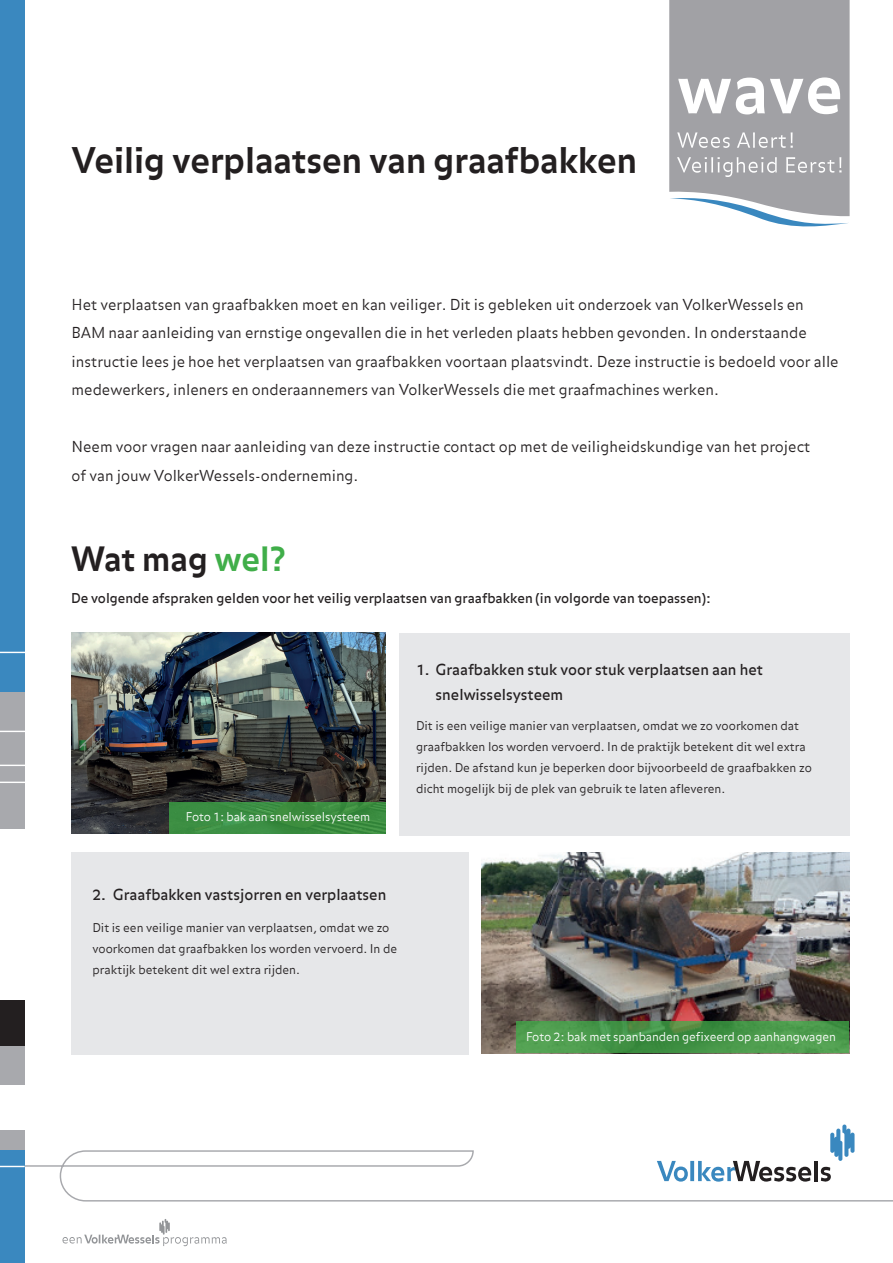
<style>
.page{position:relative;width:893px;height:1263px;background:#fff}
.page>*{position:absolute;margin:0;border:0;box-sizing:border-box;transform-origin:0 0}
.t1{font:700 35.1px "Balance";color:#231f20}
.t2{font:700 33.3px "Balance";color:#231f20}
.t3{font:300 15px/28.5px "Balance";color:#231f20}
.t4{font:15px/24.9px "Balance";color:#231f20}
.t5{font:13.5px "Balance";color:#231f20}
.t6{font:300 12px/21px "Balance";color:#231f20}
.t7{font:300 12px "Balance";letter-spacing:-.01em;color:#fff}
.s1{color:#40ae49}
</style>
<div class="page">
<div style="left:71px;top:853px;width:397px;height:202px;background:#e6e7e9"></div>
<div style="left:399px;top:634px;width:451px;height:202px;background:#e6e7e9"></div>
<svg style="left:25px;top:1149px;width:868px;height:53px"></svg>
<div style="left:0;top:1140px;width:25px;height:123px;background:#3a88bf"></div>
<div style="left:0;top:0;width:25px;height:800px;background:#3a88bf"></div>
<div style="left:0;top:692px;width:25px;height:137px;background:#a8a9ad"></div>
<div style="left:0;top:1000px;width:25px;height:46px;background:#231f20"></div>
<div style="left:0;top:1046px;width:25px;height:39px;background:#a8a9ad"></div>
<div style="left:0;top:1130px;width:25px;height:19px;background:#a8a9ad"></div>
<svg style="left:0;top:1166px;width:25px;height:1px"></svg>
<svg style="left:62px;top:1219px;width:165px;height:27px"></svg>
<svg style="left:669px;top:0;width:181px;height:227px"></svg>
<hr style="left:0;top:652px;width:52px;height:1px;background:#fff">
<svg style="left:0;top:730px;width:25px;height:53px"></svg>
<img style="left:71px;top:633px;width:315px;height:200px">
<img style="left:481px;top:853px;width:369px;height:201px">
<svg style="left:516px;top:1021px;width:332px;height:32px;fill:#4b994c"></svg>
<div style="left:169px;top:801px;width:217px;height:32px;background:#3b8d41"></div>
<svg style="left:657px;top:1161px;width:31px;height:20px"></svg>
<svg style="left:698px;top:1161px;width:114px;height:22px"></svg>
<svg style="left:690px;top:1161px;width:4px;height:20px"></svg>
<hr style="left:814px;top:1161px;width:4px;height:20px;background:#231f20">
<svg style="left:821px;top:1124px;width:33px;height:59px"></svg>
<h1 class="t1" style="left:72px;top:139px;width:567px">Veilig verplaatsen van graafbakken</h1>
<p class="t3" style="left:72px;top:291px;width:769px">Het verplaatsen van graafbakken moet en kan veiliger. Dit is gebleken uit onderzoek van VolkerWessels en BAM naar aanleiding van ernstige ongevallen die in het verleden plaats hebben gevonden. In onderstaande instructie lees je hoe het verplaatsen van graafbakken voortaan plaatsvindt. Deze instructie is bedoeld voor alle medewerkers, inleners en onderaannemers van VolkerWessels die met graafmachines werken.</p>
<p class="t3" style="left:72px;top:434px;width:740px">Neem voor vragen naar aanleiding van deze instructie contact op met de veiligheidskundige van het project of van jouw VolkerWessels-onderneming.</p>
<h2 class="t2" style="left:71px;top:539px;width:216px">Wat mag <span class="s1">wel?</span></h2>
<p class="t5" style="left:71px;top:590px;width:641px">De volgende afspraken gelden voor het veilig verplaatsen van graafbakken (in volgorde van toepassen):</p>
<p class="t4" style="left:436px;top:658px;width:329px;text-indent:-20px">1. Graafbakken stuk voor stuk verplaatsen aan het snelwisselsysteem</p>
<p class="t7" style="left:186px;top:810px;width:186px">Foto 1: bak aan snelwisselsysteem</p>
<p class="t6" style="left:416px;top:716px;width:397px">Dit is een veilige manier van verplaatsen, omdat we zo voorkomen dat graafbakken los worden vervoerd. In de praktijk betekent dit wel extra rijden. De afstand kun je beperken door bijvoorbeeld de graafbakken zo dicht mogelijk bij de plek van gebruik te laten afleveren.</p>
<p class="t4" style="left:92px;top:883px;width:295px">2. Graafbakken vastsjorren en verplaatsen</p>
<p class="t6" style="left:92px;top:918px;width:306px">Dit is een veilige manier van verplaatsen, omdat we zo voorkomen dat graafbakken los worden vervoerd. In de praktijk betekent dit wel extra rijden.</p>
<p class="t7" style="left:526px;top:1030px;width:311px">Foto 2: bak met spanbanden gefixeerd op aanhangwagen</p>
</div>
